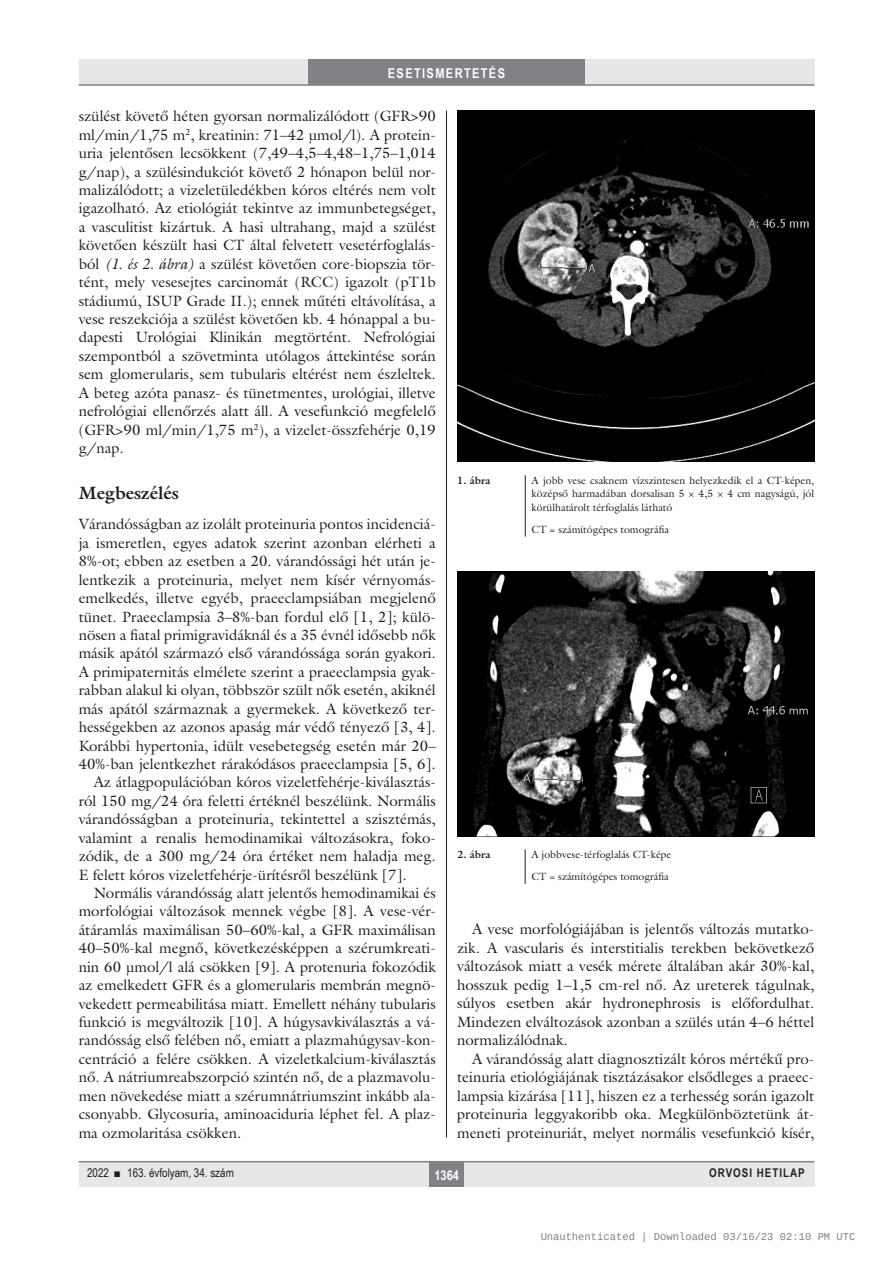
<style>
.page{position:relative;width:893px;height:1263px;background:#fff}
.page>*{position:absolute;margin:0;border:0;box-sizing:border-box;transform-origin:0 0}
.alcimbold{font:700 18px "Galliard Reg";color:#231f20}
.Body_Text{font:15px/18.5px "Galliard Reg";color:#231f20;text-align:justify}
.Body_tompa{font:15px/18.5px "Galliard Reg";color:#231f20;text-align:justify}
.rovatcim_jo{font:700 13.5px "Arial Narrow";letter-spacing:.1em;color:#fff}
.oldalszam{font:700 13.5px "Arial Narrow";color:#fff}
.pagina{font:12px "Arial Narrow";color:#231f20}
.pagina-2{font:700 12px "Arial Narrow";letter-spacing:.08em;color:#231f20}
.kepalairas2{font:10.5px/13.5px "Galliard Reg";color:#231f20;text-align:justify}
.t1{font:10.5px "Liberation Mono";color:rgb(0 0 0/.5)}
.kepalairas1{font:700 10.5px "Galliard Reg";color:#231f20}
.s1{font-style:italic}
</style>
<div class="page">
<div style="left:79px;top:1161px;width:735px;height:25px;background:#e6e7e9"></div>
<hr style="left:79px;top:1161px;width:735px;height:1px;background:#808285">
<div style="left:430px;top:1161px;width:34px;height:25px;background:#808285"></div>
<div style="left:79px;top:60px;width:735px;height:25px;background:#e6e7e9"></div>
<div style="left:308px;top:60px;width:277px;height:25px;background:#808285"></div>
<hr style="left:79px;top:84px;width:735px;height:2px;background:#808285">
<hr style="left:446px;top:111px;width:1px;height:1026px;background:#231f20">
<img style="left:457px;top:111px;width:357px;height:351px">
<hr style="left:525px;top:475px;width:1px;height:61px;background:#231f20">
<img style="left:457px;top:571px;width:357px;height:265px">
<hr style="left:525px;top:849px;width:1px;height:35px;background:#231f20">
<p class="rovatcim_jo" style="left:388px;top:63px;width:119px">ESETISMERTETÉS</p>
<p class="Body_Text" style="left:79px;top:107px;width:359px">szülést követő héten gyorsan normalizálódott (GFR&gt;90 ml/min/1,75 m<sup>2</sup>, kreatinin: 71–42 μmol/l). A protein&shy;uria jelentősen lecsökkent (7,49–4,5–4,48–1,75–1,014 g/nap), a szülésindukciót követő 2 hónapon belül nor&shy;malizálódott; a vizeletüledékben kóros eltérés nem volt igazolható. Az etiológiát tekintve az immunbetegséget, a vasculitist kizártuk. A hasi ultrahang, majd a szülést követően készült hasi CT által felvetett vesetérfoglalás&shy;ból <span class="s1">(1. és 2. ábra)</span> a szülést követően core-biopszia tör&shy;tént, mely vesesejtes carcinomát (RCC) igazolt (pT1b stádiumú, ISUP Grade II.); ennek műtéti eltávolítása, a vese reszekciója a szülést követően kb. 4 hónappal a bu&shy;dapesti Urológiai Klinikán megtörtént. Nefrológiai szempontból a szövetminta utólagos áttekintése során sem glomerularis, sem tubularis eltérést nem észleltek.<br>A beteg azóta panasz- és tünetmentes, urológiai, illetve nefrológiai ellenőrzés alatt áll. A vesefunkció megfelelő (GFR&gt;90 ml/min/1,75 m<sup>2</sup>), a vizelet-összfehérje 0,19 g/nap.</p>
<p class="alcimbold" style="left:79px;top:481px;width:102px">Megbeszélés</p>
<p class="Body_tompa" style="left:79px;top:515px;width:359px">Várandósságban az izolált proteinuria pontos incidenciá&shy;ja ismeretlen, egyes adatok szerint azonban elérheti a 8%-ot; ebben az esetben a 20. várandóssági hét után je&shy;lentkezik a proteinuria, melyet nem kísér vérnyomás&shy;emelkedés, illetve egyéb, praeeclampsiában megjelenő tünet. Praeeclampsia 3–8%-ban fordul elő [1, 2]; külö&shy;nösen a fiatal primigravidáknál és a 35 évnél idősebb nők másik apától származó első várandóssága során gyakori.<br>A primipaternitás elmélete szerint a praeeclampsia gyak&shy;rabban alakul ki olyan, többször szült nők esetén, akiknél más apától származnak a gyermekek. A következő ter&shy;hességekben az azonos apaság már védő tényező [3, 4].<br>Korábbi hypertonia, idült vesebetegség esetén már 20– 40%-ban jelentkezhet rárakódásos praeeclampsia [5, 6].</p>
<p class="Body_Text" style="left:79px;top:773px;width:359px;text-align:left;text-indent:15px">Az átlagpopulációban kóros vizeletfehérje-kiválasztás&shy;ról 150 mg/24 óra feletti értéknél beszélünk. Normális várandósságban a proteinuria, tekintettel a szisztémás, valamint a renalis hemodinamikai változásokra, foko&shy;zódik, de a 300 mg/24 óra értéket nem haladja meg.<br>E felett kóros vizeletfehérje-ürítésről beszélünk [7].</p>
<p class="Body_Text" style="left:79px;top:883px;width:359px;text-align:left;text-indent:15px">Normális várandósság alatt jelentős hemodinamikai és morfológiai változások mennek végbe [8]. A vese-vér&shy;átáramlás maximálisan 50–60%-kal, a GFR maximálisan 40–50%-kal megnő, következésképpen a szérumkreati&shy;nin 60 µmol/l alá csökken [9]. A protenuria fokozódik az emelkedett GFR és a glomerularis membrán megnö&shy;vekedett permeabilitása miatt. Emellett néhány tubularis funkció is megváltozik [10]. A húgysavkiválasztás a vá&shy;randósság első felében nő, emiatt a plazmahúgysav-kon&shy;centráció a felére csökken. A vizeletkalcium-kiválasztás nő. A nátriumreabszorpció szintén nő, de a plazmavolu&shy;men növekedése miatt a szérumnátriumszint inkább ala&shy;csonyabb. Glycosuria, aminoaciduria léphet fel. A plaz&shy;ma ozmolaritása csökken.</p>
<p class="kepalairas1" style="left:457px;top:473px;width:35px">1. ábra</p>
<p class="kepalairas2" style="left:532px;top:473px;width:284px">A jobb vese csaknem vízszintesen helyezkedik el a CT-képen, középső harmadában dorsalisan 5 × 4,5 × 4 cm nagyságú, jól körülhatárolt térfoglalás látható</p>
<p class="kepalairas2" style="left:532px;top:523px;width:139px">CT = számítógépes tomográfia</p>
<p class="kepalairas1" style="left:457px;top:847px;width:35px">2. ábra</p>
<p class="kepalairas2" style="left:531px;top:847px;width:141px">A jobbvese-térfoglalás CT-képe</p>
<p class="kepalairas2" style="left:531px;top:870px;width:139px">CT = számítógépes tomográfia</p>
<p class="Body_Text" style="left:457px;top:920px;width:359px;text-indent:15px">A vese morfológiájában is jelentős változás mutatko&shy;zik. A vascularis és interstitialis terekben bekövetkező változások miatt a vesék mérete általában akár 30%-kal, hosszuk pedig 1–1,5 cm-rel nő. Az ureterek tágulnak, súlyos esetben akár hydronephrosis is előfordulhat.<br>Mindezen elváltozások azonban a szülés után 4–6 héttel normalizálódnak.</p>
<p class="Body_Text" style="left:457px;top:1049px;width:359px;text-indent:15px">A várandósság alatt diagnosztizált kóros mértékű pro&shy;teinuria etiológiájának tisztázásakor elsődleges a praeec&shy;lampsia kizárása [11], hiszen ez a terhesség során igazolt proteinuria leggyakoribb oka. Megkülönböztetünk át&shy;meneti proteinuriát, melyet normális vesefunkció kísér,</p>
<p class="pagina" style="left:87px;top:1164px;width:148px">2022 ■ 163. évfolyam, 34. szám</p>
<p class="oldalszam" style="left:434px;top:1165px;width:26px">1364</p>
<p class="pagina-2" style="left:709px;top:1164px;width:97px">ORVOSI HETILAP</p>
<p class="t1" style="left:540px;top:1232px;width:316px">Unauthenticated | Downloaded 03/16/23 02:10 PM UTC</p>
</div>
